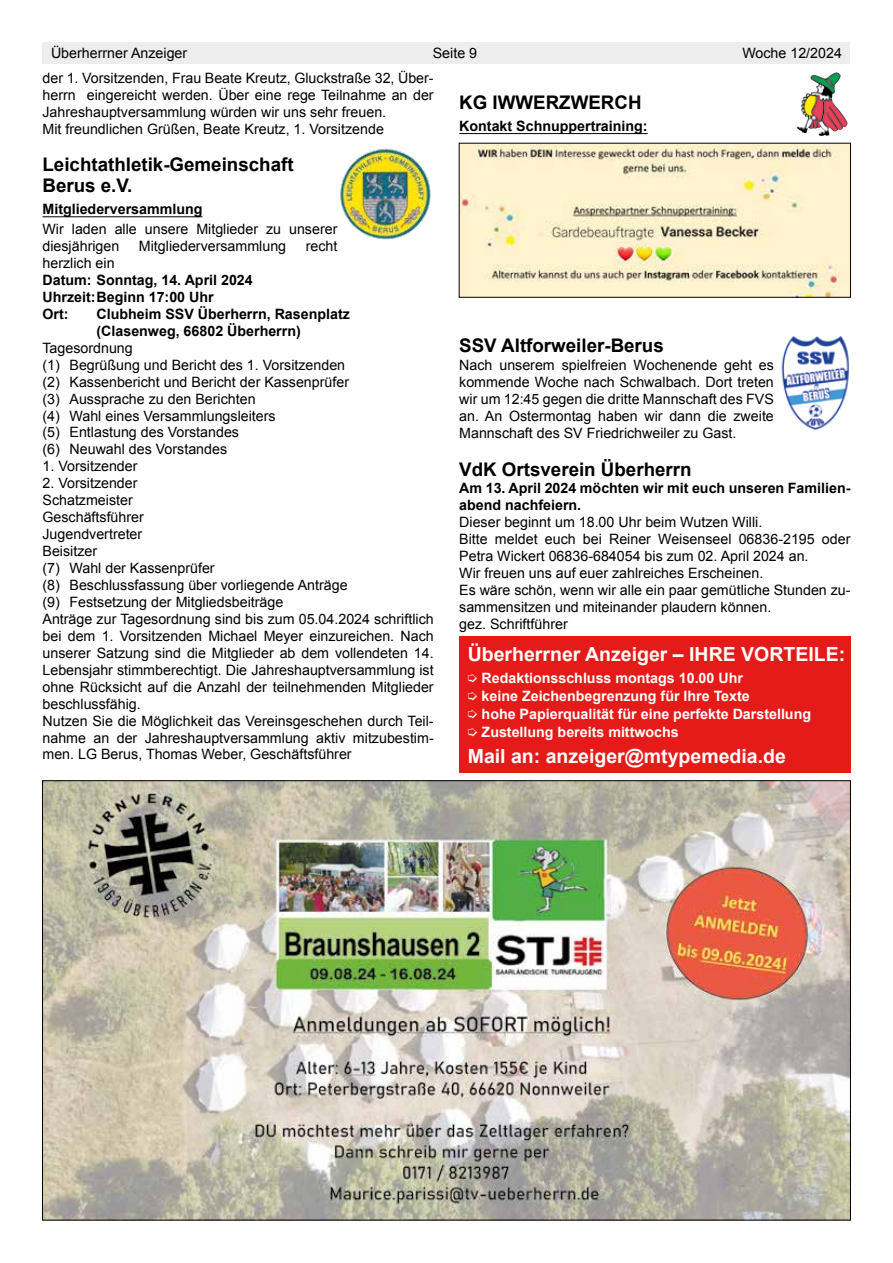
<style>
.page{position:relative;width:893px;height:1263px;background:#fff}
.page>*{position:absolute;margin:0;border:0;box-sizing:border-box;transform-origin:0 0}
.t1{font:700 19.5px "Arial";color:#fff}
.t2{font:700 18.75px/21px "Arial";color:#000}
.t3{font:14.25px/17px "Arial";color:#000}
.t4{font:700 14.25px/17px "Arial";color:#000}
.t5{font:700 14.25px/18px "Arial";color:#fff}
</style>
<div class="page">
<div style="left:43px;top:43px;width:807px;height:21px;background:#ededed"></div>
<hr style="left:459px;top:133px;width:189px;height:1px;background:#000">
<img style="left:796px;top:72px;width:51px;height:64px">
<img style="left:461px;top:145px;width:388px;height:150px">
<img style="left:781px;top:336px;width:69px;height:93px">
<hr style="left:43px;top:216px;width:159px;height:1px;background:#000">
<img style="left:340px;top:148px;width:91px;height:92px">
<div style="left:459px;top:637px;width:391px;height:136px;background:#e41b18"></div>
<img style="left:44px;top:782px;width:805px;height:436px">
<p class="t3" style="left:51px;top:45px;width:138px">Überherrner Anzeiger</p>
<p class="t3" style="left:433px;top:45px;width:46px">Seite 9</p>
<p class="t3" style="left:742px;top:45px;width:101px">Woche 12/2024</p>
<h2 class="t2" style="left:459px;top:93px;width:184px">KG IWWERZWERCH</h2>
<p class="t4" style="left:459px;top:118px;width:190px">Kontakt Schnuppertraining:</p>
<p class="t3" style="left:43px;top:69px;width:393px">der 1. Vorsitzenden, Frau Beate Kreutz, Gluckstraße 32, Über&shy;herrn eingereicht werden. Über eine rege Teilnahme an der Jahreshauptversammlung würden wir uns sehr freuen.<br>Mit freundlichen Grüßen, Beate Kreutz, 1. Vorsitzende</p>
<h2 class="t2" style="left:43px;top:155px;width:253px">Leichtathletik-Gemeinschaft<br>Berus e.V.</h2>
<p class="t4" style="left:43px;top:201px;width:161px">Mitgliederversammlung</p>
<p class="t3" style="left:43px;top:221px;width:296px">Wir laden alle unsere Mitglieder zu unserer diesjährigen</p>
<p class="t3" style="left:139px;top:238px;width:149px">Mitgliederversammlung</p>
<p class="t3" style="left:306px;top:238px;width:33px">recht</p>
<p class="t3" style="left:43px;top:255px;width:74px">herzlich ein</p>
<p class="t4" style="left:43px;top:272px;width:212px">Datum: Sonntag, 14. April 2024<br>Uhrzeit:Beginn 17:00 Uhr<br>Ort:</p>
<p class="t4" style="left:97px;top:306px;width:255px">Clubheim SSV Überherrn, Rasenplatz (Clasenweg, 66802 Überherrn)</p>
<p class="t3" style="left:43px;top:339px;width:308px">Tagesordnung<br>(1) Begrüßung und Bericht des 1. Vorsitzenden (2) Kassenbericht und Bericht der Kassenprüfer (3) Aussprache zu den Berichten<br>(4) Wahl eines Versammlungsleiters<br>(5) Entlastung des Vorstandes<br>(6) Neuwahl des Vorstandes</p>
<p class="t3" style="left:43px;top:458px;width:97px">1. Vorsitzender</p>
<p class="t3" style="left:43px;top:475px;width:393px">2. Vorsitzender<br>Schatzmeister<br>Geschäftsführer<br>Jugendvertreter<br>Beisitzer<br>(7) Wahl der Kassenprüfer<br>(8) Beschlussfassung über vorliegende Anträge<br>(9) Festsetzung der Mitgliedsbeiträge<br>Anträge zur Tagesordnung sind bis zum 05.04.2024 schriftlich bei dem 1. Vorsitzenden Michael Meyer einzureichen. Nach unserer Satzung sind die Mitglieder ab dem vollendeten 14.<br>Lebensjahr stimmberechtigt. Die Jahreshauptversammlung ist ohne Rücksicht auf die Anzahl der teilnehmenden Mitglieder beschlussfähig.<br>Nutzen Sie die Möglichkeit das Vereinsgeschehen durch Teil&shy;nahme an der Jahreshauptversammlung aktiv mitzubestim&shy;men. LG Berus, Thomas Weber, Geschäftsführer</p>
<h2 class="t2" style="left:459px;top:335px;width:206px">SSV Altforweiler-Berus</h2>
<p class="t3" style="left:459px;top:356px;width:316px;text-align:justify">Nach unserem spielfreien Wochenende geht es kommende Woche nach Schwalbach. Dort treten wir um 12:45 gegen die dritte Mannschaft des FVS an. An Ostermontag haben wir dann die zweite Mannschaft des SV Friedrichweiler zu Gast.</p>
<h2 class="t2" style="left:459px;top:459px;width:234px">VdK Ortsverein Überherrn</h2>
<p class="t4" style="left:459px;top:480px;width:393px">Am 13. April 2024 möchten wir mit euch unseren Familien&shy;abend nachfeiern.</p>
<p class="t3" style="left:459px;top:514px;width:393px">Dieser beginnt um 18.00 Uhr beim Wutzen Willi.<br>Bitte meldet euch bei Reiner Weisenseel 06836-2195 oder Petra Wickert 06836-684054 bis zum 02. April 2024 an.<br>Wir freuen uns auf euer zahlreiches Erscheinen.<br>Es wäre schön, wenn wir alle ein paar gemütliche Stunden zu&shy;sammensitzen und miteinander plaudern können.<br>gez. Schriftführer</p>
<h1 class="t1" style="left:468px;top:641px;width:379px">Überherrner Anzeiger – IHRE VORTEILE:</h1>
<p class="t5" style="left:468px;top:670px;width:345px">➭ Redaktionsschluss montags 10.00 Uhr<br>➭ keine Zeichenbegrenzung für Ihre Texte<br>➭ hohe Papierqualität für eine perfekte Darstellung ➭ Zustellung bereits mittwochs</p>
<h1 class="t1" style="left:468px;top:743px;width:320px">Mail an: anzeiger@mtypemedia.de</h1>
</div>
